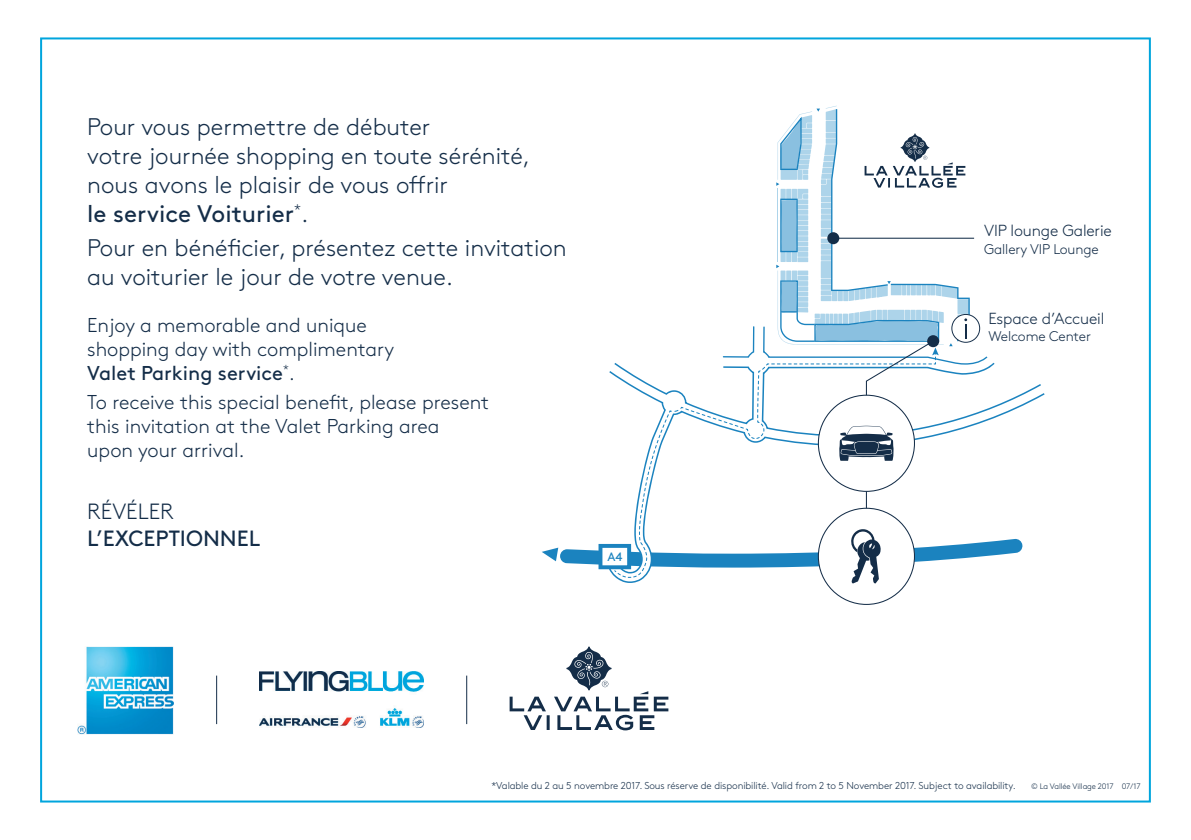
<style>
.page{position:relative;width:1191px;height:840px;background:#fff}
.page>*{position:absolute;margin:0;border:0;box-sizing:border-box;transform-origin:0 0}
.t1{font:300 24px/28.8px "Brown Std";color:#142d48}
.t2{font:22px "Brown Std";color:#142d48}
.t3{font:300 22px "Brown Std";color:#142d48}
.t4{font:300 20px "Brown Std";color:#142d48}
.t5{font:20px "Brown Std";color:#142d48}
.t6{font:300 16px "Brown Std";letter-spacing:-.01em;color:#142d48}
.t7{font:300 14px "Brown Std";letter-spacing:-.01em;color:#142d48}
.t8{font:12.2px "Brown Std";color:#1b83bf}
.t9{font:300 10px "Brown Std";letter-spacing:-.01em;color:#142d48}
.t10{font:300 8px "Brown Std";letter-spacing:-.01em;color:#142d48}
.s1{font-weight:400}
.s2{font-weight:300}
</style>
<div class="page">
<hr style="left:546px;top:714px;width:3px;height:15px;background:#142d48">
<svg style="left:509px;top:696px;width:37px;height:33px"></svg>
<svg style="left:554px;top:646px;width:114px;height:84px"></svg>
<svg style="left:542px;top:106px;width:503px;height:477px"></svg>
<img style="left:77px;top:646px;width:97px;height:88px">
<img style="left:259px;top:671px;width:165px;height:56px">
<hr style="left:216px;top:675px;width:1px;height:48px;background:#142d48">
<hr style="left:466px;top:675px;width:1px;height:48px;background:#142d48">
<p class="t1" style="left:87px;top:113px;width:444px">Pour vous permettre de débuter<br>votre journée shopping en toute sérénité, nous avons le plaisir de vous offrir<br><span class="s1">le service Voiturier</span><sup>*</sup>.</p>
<p class="t1" style="left:87px;top:233px;width:481px">Pour en bénéficier, présentez cette invitation au voiturier le jour de votre venue.</p>
<p class="t4" style="left:87px;top:313px;width:281px">Enjoy a memorable and unique</p>
<p class="t4" style="left:87px;top:337px;width:309px">shopping day with complimentary</p>
<p class="t5" style="left:87px;top:361px;width:209px">Valet Parking service<sup>*</sup><span class="s2">.</span></p>
<p class="t4" style="left:87px;top:391px;width:403px">To receive this special benefit, please present</p>
<p class="t4" style="left:87px;top:415px;width:354px">this invitation at the Valet Parking area</p>
<p class="t4" style="left:87px;top:439px;width:159px">upon your arrival.</p>
<p class="t3" style="left:87px;top:499px;width:88px">RÉVÉLER</p>
<p class="t2" style="left:87px;top:525px;width:175px">L’EXCEPTIONNEL</p>
<p class="t8" style="left:607px;top:549px;width:16px">A4</p>
<p class="t6" style="left:984px;top:221px;width:129px">VIP lounge Galerie</p>
<p class="t7" style="left:984px;top:241px;width:116px">Gallery VIP Lounge</p>
<p class="t6" style="left:988px;top:309px;width:118px">Espace d’Accueil</p>
<p class="t7" style="left:988px;top:328px;width:104px">Welcome Center</p>
<p class="t9" style="left:491px;top:779px;width:526px">*Valable du 2 au 5 novembre 2017. Sous réserve de disponibilité. Valid from 2 to 5 November 2017. Subject to availability.</p>
<p class="t10" style="left:1031px;top:781px;width:111px">© La Vallée Village 2017 07/17</p>
</div>
